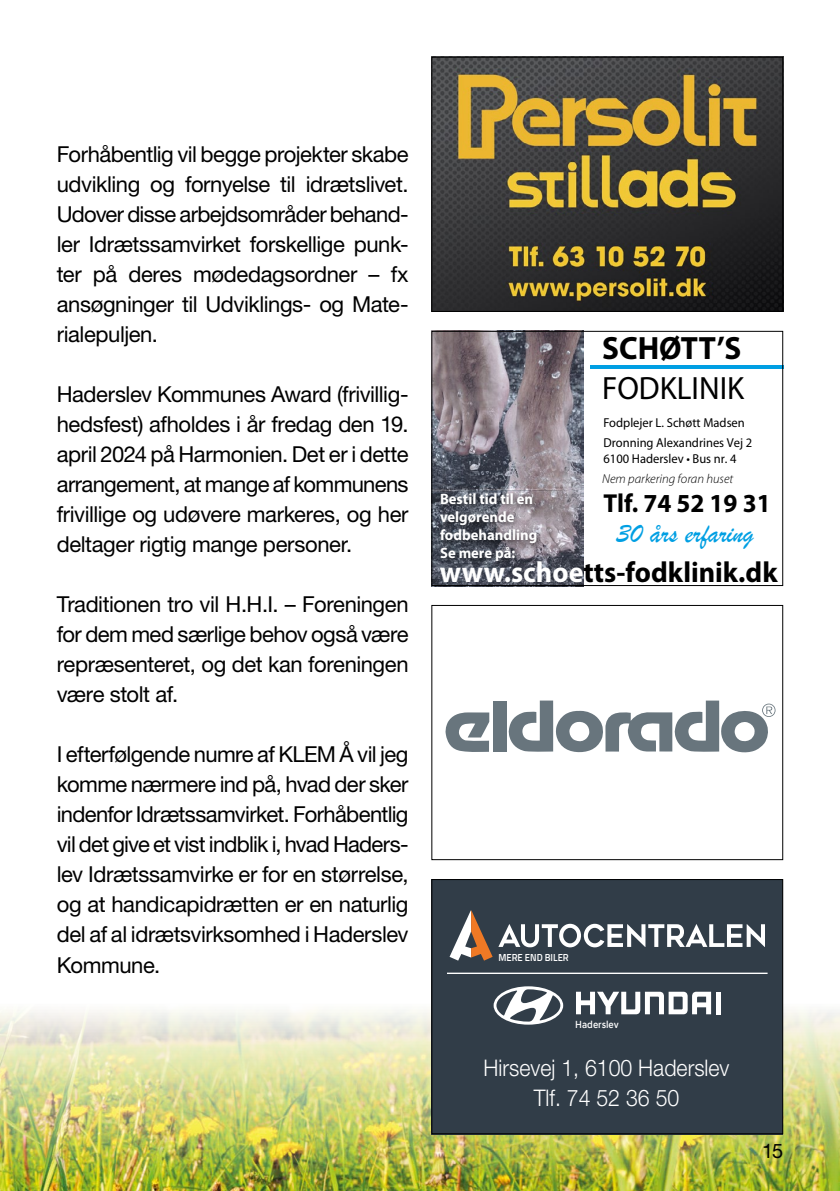
<style>
.page{position:relative;width:840px;height:1191px;background:#fff}
.page>*{position:absolute;margin:0;border:0;box-sizing:border-box;transform-origin:0 0}
.t1{font:32.4px "Myriad Pro";color:#000}
.t2{font:700 32.4px "Myriad Pro";color:#000}
.t3{font:700 29px "Myriad Pro";color:#000}
.t4{font:28px "Brush Script";color:#009fe3}
.t5{font:700 26px "Myriad Pro";color:#000}
.t6{font:300 23px/30px "Helvetica Neue LT Std";color:#fff;text-align:center;scale:.93 1}
.t7{font:22px/30px "Helvetica Neue LT Std";letter-spacing:-.02em;color:#000;text-align:justify}
.t8{font:20px "Helvetica Neue LT Std";color:#000}
.t9{font:700 15px/18.2px "Myriad Pro";color:#fff}
.t10{font:13px/20.4px "Myriad Pro";color:#000}
.t11{font:italic 300 13px "Myriad Pro";color:#000}
.t12{font:500 10.4px "Hyundai Sans Text Office";color:#fff;scale:.93 1}
.t13{font:600 10.2px "Titillium Web";color:#fff;scale:.93 1}
.s1{color:#fff}
</style>
<div class="page">
<img style="left:0;top:822px;width:839px;height:369px">
<img style="left:433px;top:59px;width:347px;height:251px">
<div style="left:431px;top:57px;width:351px;height:255px;border:1px solid #000"></div>
<img style="left:433px;top:333px;width:150px;height:251px">
<img style="left:433px;top:484px;width:114px;height:89px">
<hr style="left:589px;top:365px;width:193px;height:3px;background:#009fe3">
<div style="left:431px;top:331px;width:351px;height:255px;border:1px solid #000"></div>
<div style="left:431px;top:605px;width:351px;height:254px;background:#fff"></div>
<svg style="left:445px;top:712px;width:44px;height:40px"></svg>
<div style="left:492px;top:701px;width:14px;height:50px;background:#68757d"></div>
<svg style="left:508px;top:700px;width:267px;height:53px"></svg>
<div style="left:431px;top:605px;width:351px;height:255px;border:1px solid #000"></div>
<div style="left:431px;top:879px;width:351px;height:255px;background:#313d48"></div>
<svg style="left:449px;top:910px;width:43px;height:50px"></svg>
<svg style="left:498px;top:923px;width:266px;height:24px"></svg>
<hr style="left:446px;top:972px;width:321px;height:2px;background:#fff">
<svg style="left:576px;top:991px;width:134px;height:23px"></svg>
<div style="left:715px;top:991px;width:5px;height:23px;background:#fff"></div>
<svg style="left:493px;top:986px;width:70px;height:38px"></svg>
<div style="left:431px;top:879px;width:351px;height:255px;border:1px solid #000"></div>
<p class="t7" style="left:57px;top:139px;width:353px">Forhåbentlig vil begge projekter skabe udvikling og fornyelse til idrætslivet.<br>Udover disse arbejdsområder behand&shy;ler Idrætssamvirket forskellige punk&shy;ter på deres mødedagsordner – fx ansøgninger til Udviklings- og Mate&shy;rialepuljen.</p>
<p class="t7" style="left:57px;top:379px;width:353px">Haderslev Kommunes Award (frivillig&shy;hedsfest) afholdes i år fredag den 19. april 2024 på Harmonien. Det er i dette arrangement, at mange af kommunens frivillige og udøvere markeres, og her deltager rigtig mange personer.</p>
<p class="t7" style="left:57px;top:589px;width:353px">Traditionen tro vil H.H.I. – Foreningen for dem med særlige behov også være repræsenteret, og det kan foreningen være stolt af.</p>
<p class="t7" style="left:57px;top:739px;width:353px">I efterfølgende numre af KLEM Å vil jeg komme nærmere ind på, hvad der sker indenfor Idrætssamvirket. Forhåbentlig vil det give et vist indblik i, hvad Haders&shy;lev Idrætssamvirke er for en størrelse, og at handicapidrætten er en naturlig del af al idrætsvirksomhed i Haderslev Kommune.</p>
<h1 class="t2" style="left:601px;top:330px;width:141px">SCHØTT’S</h1>
<h1 class="t1" style="left:601px;top:371px;width:143px">FODKLINIK</h1>
<p class="t10" style="left:603px;top:412px;width:150px">Fodplejer L. Schøtt Madsen<br>Dronning Alexandrines Vej 2</p>
<p class="t10" style="left:603px;top:448px;width:134px">6100 Haderslev • Bus nr. 4</p>
<p class="t5" style="left:603px;top:488px;width:169px">Tlf. 74 52 19 31</p>
<p class="t4" style="left:616px;top:516px;width:138px">30 års erfaring</p>
<p class="t11" style="left:602px;top:472px;width:132px">Nem parkering foran huset</p>
<p class="t9" style="left:440px;top:490px;width:99px">Bestil tid til en velgørende fodbehandling<br>Se mere på:</p>
<h2 class="t3" style="left:439px;top:556px;width:339px"><span class="s1">www.schoe</span>tts-fodklinik.dk</h2>
<p class="t13" style="left:498px;top:949px;width:77px">MERE END BILER</p>
<p class="t12" style="left:575px;top:1018px;width:48px">Haderslev</p>
<p class="t6" style="left:483px;top:1052px;width:266px">Hirsevej 1, 6100 Haderslev<br>Tlf. 74 52 36 50</p>
<p class="t8" style="left:761px;top:1139px;width:23px">15</p>
</div>
